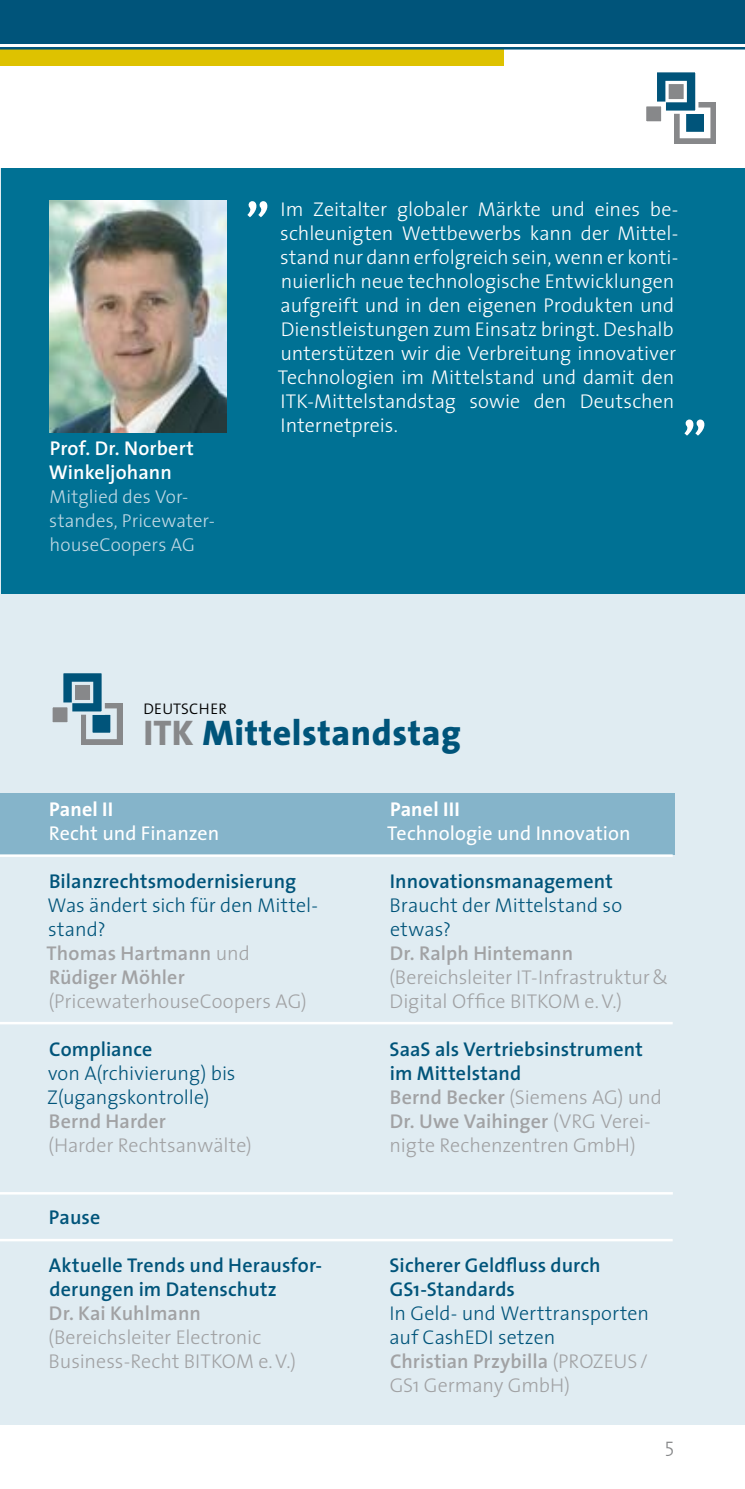
<style>
.page{position:relative;width:745px;height:1489px;background:#fff}
.page>*{position:absolute;margin:0;border:0;box-sizing:border-box;transform-origin:0 0}
.t1{font:700 50px "The Sans";color:#fff}
.t2{font:800 35.75px "The Sans";letter-spacing:.015em;color:#00547a}
.t3{font:300 20px/24px "The Sans";color:#fff}
.t4{font:300 20px/24px "The Sans";color:#a1a2a4}
.t5{font:300 20px/24px "The Sans";color:#00547a}
.t6{font:600 20px/24px "The Sans";letter-spacing:.005em;color:#00547a}
.t7{font:600 20px "The Sans";letter-spacing:.005em;color:#a1a2a4}
.t8{font:20px "The Sans";letter-spacing:.005em;color:#fff}
.t9{font:600 20px/24px "The Sans";letter-spacing:.005em;color:#fff}
.t10{font:700 20px "The Sans";letter-spacing:.01em;color:#fff}
.t11{font:300 20px "The Sans";color:#87888a}
.t12{font:300 18.75px/24px "The Sans";letter-spacing:.005em;color:#c2d9e4}
.t13{font:300 15.5px "The Sans";letter-spacing:.02em;color:#000}
.s1{color:#87888a}
.s2{font-weight:600;color:#a1a2a4}
.s3{color:#a1a2a4}
.s4{font-weight:600;color:#00547a}
.s5{font-weight:600}
</style>
<div class="page">
<div style="left:0;top:49px;width:503px;height:17px;background:#dec200"></div>
<div style="left:0;top:0;width:744px;height:44px;background:#00547a"></div>
<hr style="left:0;top:47px;width:744px;height:3px;background:#00547a">
<div style="left:674px;top:103px;width:41px;height:41px;background:#87888a"></div>
<div style="left:682px;top:111px;width:24px;height:24px;background:#00547a"></div>
<div style="left:679px;top:107px;width:31px;height:31px;border:6px solid #fff"></div>
<div style="left:655px;top:71px;width:41px;height:41px;background:#00547a"></div>
<div style="left:653px;top:69px;width:45px;height:45px;border:3px solid #fff"></div>
<div style="left:666px;top:82px;width:18px;height:19px;background:#87888a"></div>
<div style="left:665px;top:81px;width:21px;height:21px;border:3px solid #fff"></div>
<div style="left:643px;top:104px;width:20px;height:20px;background:#87888a"></div>
<div style="left:641px;top:102px;width:24px;height:24px;border:5px solid #fff"></div>
<div style="left:0;top:168px;width:744px;height:1255px;background:#e0ecf2"></div>
<div style="left:2px;top:168px;width:742px;height:425px;background:#007194"></div>
<img style="left:49px;top:201px;width:178px;height:231px">
<div style="left:0;top:792px;width:673px;height:62px;background:#85b4ca"></div>
<hr style="left:0;top:1021px;width:672px;height:3px;background:#fff">
<hr style="left:0;top:1191px;width:672px;height:3px;background:#fff">
<hr style="left:0;top:1238px;width:672px;height:3px;background:#fff">
<hr style="left:0;top:854px;width:672px;height:2px;background:#fff">
<div style="left:81px;top:703px;width:41px;height:41px;background:#87888a"></div>
<div style="left:89px;top:711px;width:24px;height:25px;background:#00547a"></div>
<div style="left:86px;top:708px;width:31px;height:31px;border:6px solid #e0ecf2"></div>
<div style="left:62px;top:671px;width:41px;height:42px;background:#00547a"></div>
<div style="left:60px;top:670px;width:45px;height:44px;border:3px solid #e0ecf2"></div>
<div style="left:73px;top:683px;width:19px;height:18px;background:#87888a"></div>
<div style="left:72px;top:681px;width:21px;height:22px;border:3px solid #e0ecf2"></div>
<div style="left:50px;top:705px;width:20px;height:19px;background:#87888a"></div>
<div style="left:48px;top:702px;width:24px;height:25px;border:5px solid #e0ecf2"></div>
<p class="t9" style="left:49px;top:436px;width:147px">Prof. Dr. Norbert<br>Winkeljohann</p>
<p class="t12" style="left:49px;top:485px;width:167px">Mitglied des Vor&shy;standes, Pricewater&shy;houseCoopers AG</p>
<h1 class="t1" style="left:245px;top:160px;width:26px">„</h1>
<p class="t3" style="left:278px;top:197px;width:402px">Im Zeitalter globaler Märkte und eines be&shy;schleunigten Wettbewerbs kann der Mittel&shy;stand nur dann erfolgreich sein, wenn er konti&shy;nuierlich neue technologische Entwicklungen aufgreift und in den eigenen Produkten und Dienstleistungen zum Einsatz bringt. Deshalb unterstützen wir die Verbreitung innovativer Technologien im Mittelstand und damit den ITK-Mittelstandstag sowie den Deutschen Internetpreis.</p>
<h1 class="t1" style="left:682px;top:378px;width:26px">„</h1>
<p class="t13" style="left:143px;top:699px;width:85px">DEUTSCHER</p>
<h2 class="t2" style="left:143px;top:710px;width:319px"><span class="s1">ITK</span> Mittelstandstag</h2>
<p class="t10" style="left:49px;top:796px;width:66px">Panel II</p>
<p class="t8" style="left:49px;top:820px;width:172px">Recht und Finanzen</p>
<p class="t6" style="left:49px;top:869px;width:249px">Bilanzrechtsmodernisierung</p>
<p class="t5" style="left:46px;top:893px;width:273px">Was ändert sich für den Mittel&shy;stand?<br><span class="s2">Thomas Hartmann</span> <span class="s3">und<br></span><span class="s2">Rüdiger Möhler</span></p>
<p class="t4" style="left:48px;top:989px;width:260px">(PricewaterhouseCoopers AG)</p>
<p class="t6" style="left:49px;top:1037px;width:105px">Compliance</p>
<p class="t5" style="left:47px;top:1061px;width:190px">von A(rchivierung) bis<br>Z(ugangskontrolle)</p>
<p class="t7" style="left:49px;top:1108px;width:118px">Bernd Harder</p>
<p class="t4" style="left:48px;top:1133px;width:205px">(Harder Rechtsanwälte)</p>
<p class="t6" style="left:49px;top:1205px;width:53px">Pause</p>
<p class="t6" style="left:49px;top:1253px;width:275px">Aktuelle Trends und Herausfor&shy;derungen im Datenschutz</p>
<p class="t7" style="left:49px;top:1300px;width:153px">Dr. Kai Kuhlmann</p>
<p class="t4" style="left:48px;top:1325px;width:249px">(Bereichsleiter Electronic<br>Business-Recht BITKOM e.V.)</p>
<p class="t10" style="left:390px;top:796px;width:71px">Panel III</p>
<p class="t8" style="left:387px;top:820px;width:245px">Technologie und Innovation</p>
<p class="t6" style="left:389px;top:869px;width:224px">Innovationsmanagement</p>
<p class="t5" style="left:389px;top:893px;width:234px">Braucht der Mittelstand so etwas?</p>
<p class="t7" style="left:389px;top:940px;width:185px">Dr. Ralph Hintemann</p>
<p class="t4" style="left:389px;top:965px;width:280px">(Bereichsleiter IT-Infrastruktur&amp;<br>Digital Office BITKOM e.V.)</p>
<p class="t4" style="left:389px;top:1037px;width:274px"><span class="s4">SaaS als Vertriebsinstrument im Mittelstand<br></span><span class="s5">Bernd Becker</span> (Siemens AG) und<br><span class="s5">Dr. Uwe Vaihinger</span> (VRG Verei&shy;nigte Rechenzentren GmbH)</p>
<p class="t6" style="left:389px;top:1253px;width:212px">Sicherer Geldfluss durch<br>GS1-Standards</p>
<p class="t5" style="left:389px;top:1301px;width:261px">In Geld- und Werttransporten auf CashEDI setzen<br><span class="s2">Christian Przybilla</span> <span class="s3">(PROZEUS /<br>GS1 Germany GmbH)</span></p>
<p class="t11" style="left:664px;top:1432px;width:11px">5</p>
</div>
